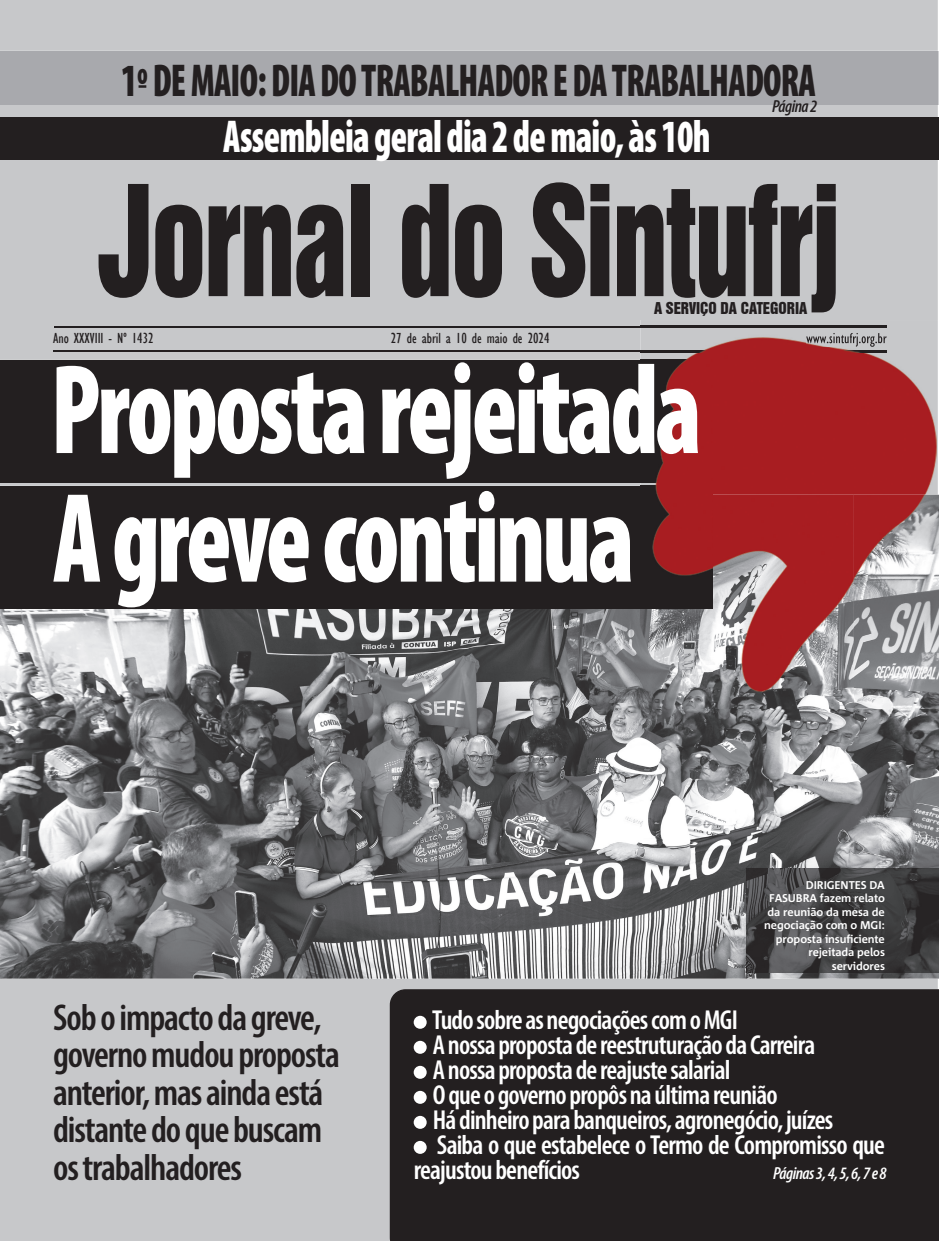
<style>
.page{position:relative;width:939px;height:1241px;background:#fff}
.page>*{position:absolute;margin:0;border:0;box-sizing:border-box;transform-origin:0 0}
.t1{font:140px "Swiss 921 BT Regular A";letter-spacing:-.02em;color:#231f20;scale:.8 1}
.t2{font:900 condensed 128.75px/128.5px "Myriad Pro";letter-spacing:-.03em;color:#fff;scale:.8 1}
.t3{font:900 condensed 46.25px "Myriad Pro";letter-spacing:-.02em;color:#231f20;scale:.8 1}
.t4{font:900 condensed 46.25px "Myriad Pro";letter-spacing:-.02em;color:#fff;scale:.8 1}
.t5{font:600 condensed 37.5px/37.5px "Myriad Pro";letter-spacing:-.03em;color:#231f20}
.t6{font:600 condensed 27.5px "Myriad Pro";letter-spacing:-.03em;color:#fff}
.t7{font:italic 600 condensed 17.5px "Myriad Pro";letter-spacing:-.03em;color:#fff}
.t8{font:italic 600 condensed 17.5px "Myriad Pro";letter-spacing:-.03em;color:#231f20}
.t9{font:condensed 15px "Gill Sans";color:#231f20}
.t10{font:15px "Swiss 921 BT Regular A";color:#231f20}
.t11{font:700 11.25px/13.5px "Corpid";letter-spacing:-.01em;color:#fff;text-align:right}
</style>
<div class="page">
<div style="left:0;top:0;width:938px;height:1240px;background:#c7c8ca"></div>
<img style="left:0;top:608px;width:939px;height:370px">
<hr style="left:53px;top:350px;width:834px;height:2px;background:#231f20">
<hr style="left:54px;top:326px;width:833px;height:1px;background:#231f20">
<hr style="left:938px;top:51px;width:1px;height:54px;background:#d1d2d4">
<div style="left:0;top:51px;width:938px;height:54px;background:#a8a9ad"></div>
<div style="left:0;top:117px;width:939px;height:42px;background:#231f20"></div>
<div style="left:0;top:360px;width:712px;height:122px;background:#231f20"></div>
<div style="left:0;top:486px;width:712px;height:122px;background:#231f20"></div>
<img style="left:640px;top:320px;width:298px;height:174px">
<img style="left:683px;top:494px;width:256px;height:214px">
<img style="left:640px;top:608px;width:43px;height:100px">
<img style="left:806px;top:333px;width:81px;height:14px">
<img style="left:640px;top:350px;width:247px;height:2px">
<img style="left:640px;top:326px;width:247px;height:1px">
<img style="left:640px;top:360px;width:72px;height:122px">
<img style="left:640px;top:486px;width:72px;height:122px">
<div style="left:390px;top:989px;width:549px;height:251px;background:#231f20"></div>
<div style="left:414px;top:1015px;width:13px;height:13px;background:#fff;border-radius:50%"></div>
<div style="left:414px;top:1040px;width:13px;height:13px;background:#fff;border-radius:50%"></div>
<div style="left:414px;top:1065px;width:13px;height:13px;background:#fff;border-radius:50%"></div>
<div style="left:414px;top:1090px;width:13px;height:13px;background:#fff;border-radius:50%"></div>
<div style="left:414px;top:1115px;width:13px;height:13px;background:#fff;border-radius:50%"></div>
<div style="left:414px;top:1140px;width:13px;height:13px;background:#fff;border-radius:50%"></div>
<img style="left:746px;top:868px;width:193px;height:104px">
<svg style="left:139px;top:85px;width:7px;height:3px"></svg>
<h3 class="t3" style="left:121px;top:51px;width:870px">1º DE MAIO: DIA DO TRABALHADOR E DA TRABALHADORA</h3>
<h3 class="t4" style="left:223px;top:107px;width:611px">Assembleia geral dia 2 de maio, às 10h</h3>
<p class="t8" style="left:772px;top:95px;width:47px">Página 2</p>
<h1 class="t1" style="left:97px;top:149px;width:931px">Jornal do Sintufrj</h1>
<p class="t10" style="left:654px;top:298px;width:155px">A SERVIÇO DA CATEGORIA</p>
<p class="t9" style="left:53px;top:329px;width:102px">Ano XXXVIII - Nº 1432</p>
<p class="t9" style="left:391px;top:329px;width:160px">27 de abril a 10 de maio de 2024</p>
<h2 class="t2" style="left:51px;top:342px;width:815px">Proposta rejeitada<br>A greve continua</h2>
<p class="t11" style="left:764px;top:878px;width:122px">DIRIGENTES DA<br>FASUBRA fazem relato da reunião da mesa de negociação com o MGI: proposta insuficiente rejeitada pelos servidores</p>
<h3 class="t5" style="left:53px;top:997px;width:288px">Sob o impacto da greve, governo mudou proposta anterior, mas ainda está distante do que buscam os trabalhadores</h3>
<p class="t6" style="left:432px;top:1002px;width:307px">Tudo sobre as negociações com o MGI</p>
<p class="t6" style="left:433px;top:1027px;width:384px">A nossa proposta de reestruturação da Carreira</p>
<p class="t6" style="left:433px;top:1052px;width:299px">A nossa proposta de reajuste salarial</p>
<p class="t6" style="left:433px;top:1077px;width:346px">O que o governo propôs na última reunião</p>
<p class="t6" style="left:433px;top:1102px;width:402px">Há dinheiro para banqueiros, agronegócio, juízes</p>
<p class="t6" style="left:437px;top:1127px;width:450px">Saiba o que estabelece o Termo de Compromisso que</p>
<p class="t6" style="left:414px;top:1152px;width:168px">reajustou benefícios</p>
<p class="t7" style="left:773px;top:1162px;width:115px">Páginas 3, 4, 5, 6, 7 e 8</p>
</div>
